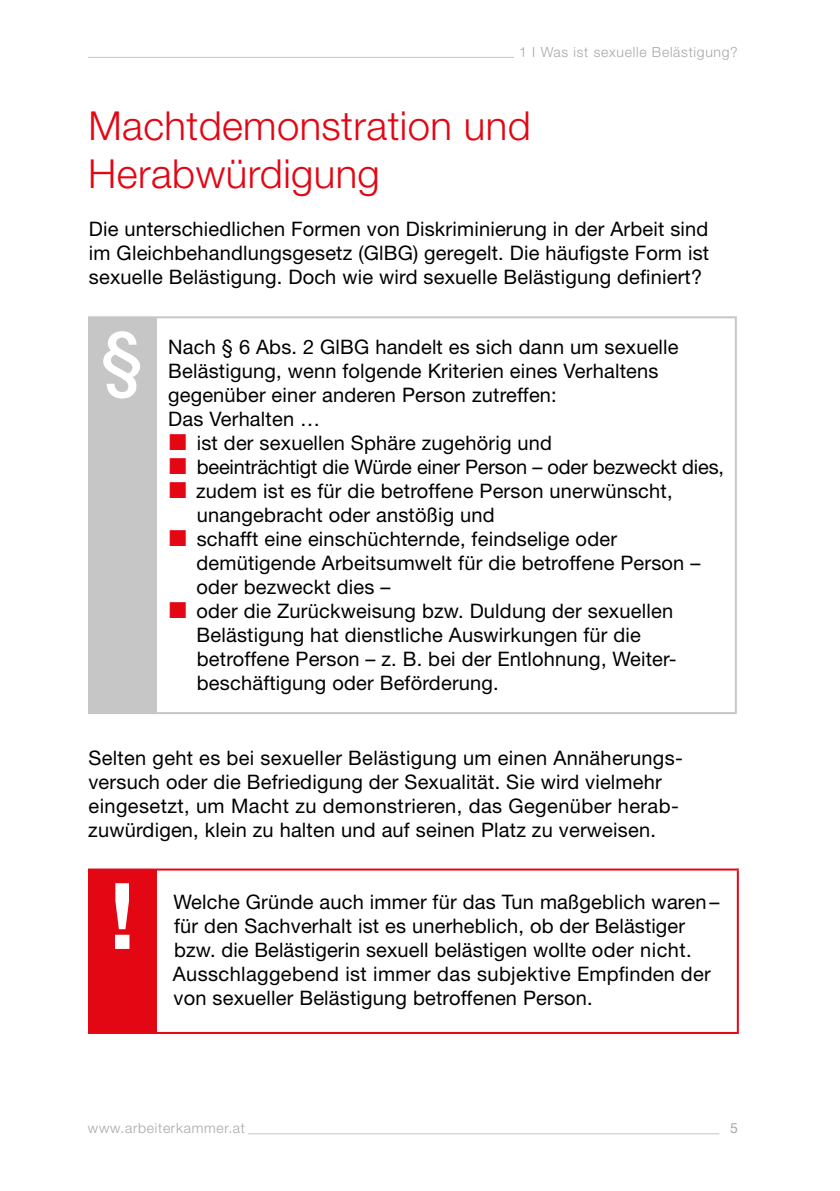
<style>
.page{position:relative;width:840px;height:1191px;background:#fff}
.page>*{position:absolute;margin:0;border:0;box-sizing:border-box;transform-origin:0 0}
.Copy{font:700 92px "Helvetica Neue LT Std";color:#fff}
.EURO{font:500 72px "Helvetica Neue LT Std";color:#fff}
.H2_headline{font:300 40px/48px "Helvetica Neue LT Std";letter-spacing:.01em;color:#e30613}
.TIPP_ACHTUNG_KONKRET_TEXT{font:20px/24px "Helvetica Neue LT Std";letter-spacing:.01em;color:#000}
.Copy-2{font:20px/24px "Helvetica Neue LT Std";letter-spacing:.01em;color:#000;text-align:justify}
.TIPP_ACHTUNG_KONKRET_TEXT-2{font:20px "Helvetica Neue LT Std";letter-spacing:-.01em;color:#000}
.t1{font:300 14px "Helvetica Neue LT Std";letter-spacing:.05em;color:#a8a8a7}
.t2{font:14px "Helvetica Neue LT Std";color:#a8a8a7}
.s1{color:#e30613}
</style>
<div class="page">
<hr style="left:248px;top:1133px;width:471px;height:1px;background:#c6c6c6">
<hr style="left:88px;top:57px;width:649px;height:1px;background:#c6c6c6">
<div style="left:514px;top:47px;width:223px;height:14px;background:#fff"></div>
<div style="left:88px;top:317px;width:68px;height:396px;background:#c6c6c6"></div>
<hr style="left:88px;top:316px;width:68px;height:2px;background:#c6c6c6">
<hr style="left:88px;top:712px;width:68px;height:2px;background:#c6c6c6">
<hr style="left:156px;top:316px;width:580px;height:2px;background:#c6c6c6">
<hr style="left:734px;top:318px;width:2px;height:394px;background:#c6c6c6">
<hr style="left:156px;top:712px;width:580px;height:2px;background:#c6c6c6">
<div style="left:88px;top:869px;width:68px;height:164px;background:#e30613"></div>
<hr style="left:88px;top:868px;width:68px;height:2px;background:#e30613">
<hr style="left:88px;top:1032px;width:68px;height:2px;background:#e30613">
<hr style="left:156px;top:868px;width:582px;height:2px;background:#e30613">
<hr style="left:736px;top:870px;width:2px;height:162px;background:#e30613">
<hr style="left:156px;top:1032px;width:582px;height:2px;background:#e30613">
<p class="t1" style="left:519px;top:43px;width:220px">1 I Was ist sexuelle Belästigung?</p>
<h2 class="H2_headline" style="left:88px;top:101px;width:443px">Machtdemonstration und<br>Herabwürdigung</h2>
<p class="Copy-2" style="left:89px;top:217px;width:621px">Die unterschiedlichen Formen von Diskriminierung in der Arbeit sind im Gleichbehandlungsgesetz (GlBG) geregelt. Die häufigste Form ist sexuelle Belästigung. Doch wie wird sexuelle Belästigung definiert?</p>
<p class="EURO" style="left:101px;top:315px;width:42px">§</p>
<p class="TIPP_ACHTUNG_KONKRET_TEXT" style="left:168px;top:335px;width:512px">Nach § 6 Abs. 2 GlBG handelt es sich dann um sexuelle<br>Belästigung, wenn folgende Kriterien eines Verhaltens gegenüber einer anderen Person zutreffen:</p>
<p class="TIPP_ACHTUNG_KONKRET_TEXT" style="left:168px;top:407px;width:153px">Das Verhalten …</p>
<p class="TIPP_ACHTUNG_KONKRET_TEXT" style="left:169px;top:431px;width:384px"><span class="s1">■</span> ist der sexuellen Sphäre zugehörig und</p>
<p class="TIPP_ACHTUNG_KONKRET_TEXT-2" style="left:169px;top:455px;width:556px"><span class="s1">■</span> beeinträchtigt die Würde einer Person – oder bezweckt dies,</p>
<p class="TIPP_ACHTUNG_KONKRET_TEXT" style="left:196px;top:479px;width:477px;text-indent:-28px"><span class="s1">■</span> zudem ist es für die betroffene Person unerwünscht, unangebracht oder anstößig und</p>
<p class="TIPP_ACHTUNG_KONKRET_TEXT" style="left:196px;top:527px;width:505px;text-indent:-27px"><span class="s1">■</span> schafft eine einschüchternde, feindselige oder demütigende Arbeitsumwelt für die betroffene Person – oder bezweckt dies –</p>
<p class="TIPP_ACHTUNG_KONKRET_TEXT" style="left:196px;top:599px;width:481px;text-indent:-28px"><span class="s1">■</span> oder die Zurückweisung bzw. Duldung der sexuellen Belästigung hat dienstliche Auswirkungen für die betroffene Person – z. B. bei der Entlohnung, Weiter&shy;beschäftigung oder Beförderung.</p>
<p class="Copy-2" style="left:88px;top:745px;width:595px;text-align:left">Selten geht es bei sexueller Belästigung um einen Annäherungs&shy;versuch oder die Befriedigung der Sexualität. Sie wird vielmehr eingesetzt, um Macht zu demonstrieren, das Gegenüber herab&shy;zuwürdigen, klein zu halten und auf seinen Platz zu verweisen.</p>
<p class="Copy" style="left:109px;top:859px;width:27px">!</p>
<p class="TIPP_ACHTUNG_KONKRET_TEXT" style="left:173px;top:889px;width:548px">Welche Gründe auch immer für das Tun maßgeblich waren – für den Sachverhalt ist es unerheblich, ob der Belästiger bzw. die Belästigerin sexuell belästigen wollte oder nicht.<br>Ausschlaggebend ist immer das subjektive Empfinden der von sexueller Belästigung betroffenen Person.</p>
<p class="t1" style="left:88px;top:1119px;width:158px">www.arbeiterkammer.at</p>
<p class="t2" style="left:729px;top:1120px;width:9px">5</p>
</div>
